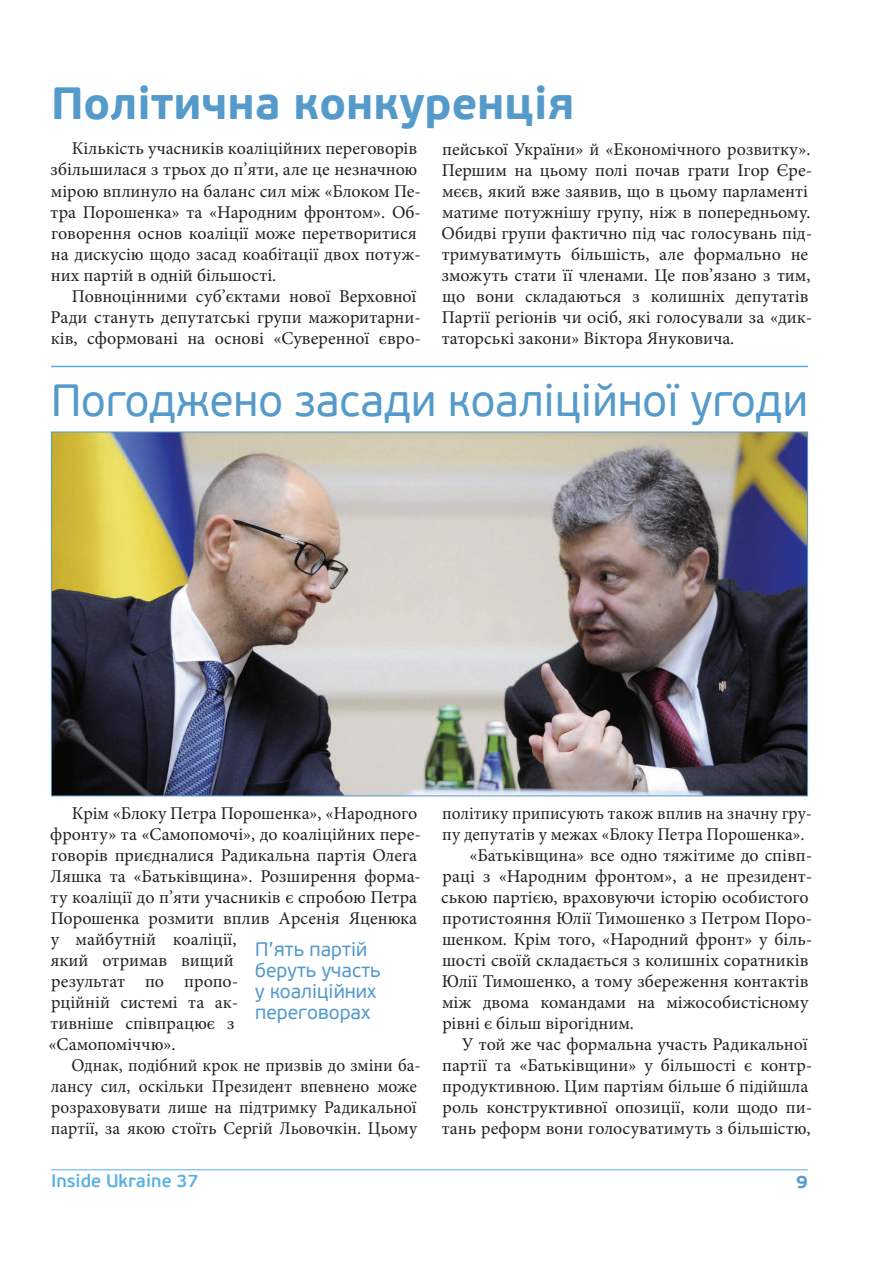
<style>
.page{position:relative;width:893px;height:1263px;background:#fff}
.page>*{position:absolute;margin:0;border:0;box-sizing:border-box;transform-origin:0 0}
.t1{font:45px "PF Beau Sans Pro";color:#549aca}
.t2{font:700 45px "PF Beau Sans Pro";color:#549aca}
.t3{font:19.5px/21px "PF Beau Sans Pro";color:#549aca}
.t4{font:18px/21px "Minion Pro";color:#231f20}
.t5{font:600 18px "PF Beau Sans Pro";color:#57b0e2}
.t6{font:700 18px "PF Beau Sans Pro";color:#549aca}
</style>
<div class="page">
<hr style="left:51px;top:1169px;width:757px;height:1px;background:#57b0e2">
<hr style="left:51px;top:366px;width:757px;height:1px;background:#57b0e2">
<img style="left:53px;top:434px;width:753px;height:360px">
<h1 class="t2" style="left:51px;top:75px;width:525px">Політична конкуренція</h1>
<p class="t4" style="left:50px;top:138px;width:372px;text-indent:21px">Кількість учасників коаліційних переговорів збільшилася з трьох до п’яти, але це незначною мірою вплинуло на баланс сил між «Блоком Пе&shy;тра Порошенка» та «Народним фронтом». Об&shy;говорення основ коаліції може перетворитися на дискусію щодо засад коабітації двох потуж&shy;них партій в одній більшості.</p>
<p class="t4" style="left:51px;top:285px;width:372px;text-indent:21px">Повноцінними суб’єктами нової Верховної<br>Ради стануть депутатські групи мажоритарни&shy;ків, сформовані на основі «Суверенної євро-</p>
<p class="t4" style="left:442px;top:138px;width:372px">пейської України» й «Економічного розвитку».<br>Першим на цьому полі почав грати Ігор Єре&shy;мєєв, який вже заявив, що в цьому парламенті матиме потужнішу групу, ніж в попередньому.<br>Обидві групи фактично під час голосувань під&shy;тримуватимуть більшість, але формально не зможуть стати її членами. Це пов’язано з тим, що вони складаються з колишніх депутатів Партії регіонів чи осіб, які голосували за «дик&shy;таторські закони» Віктора Януковича.</p>
<h1 class="t1" style="left:51px;top:375px;width:758px">Погоджено засади коаліційної угоди</h1>
<p class="t4" style="left:49px;top:803px;width:374px;text-indent:23px">Крім «Блоку Петра Порошенка», «Народного фронту» та «Самопомочі», до коаліційних пере&shy;говорів приєдналися Радикальна партія Олега<br>Ляшка та «Батьківщина». Розширення форма&shy;ту коаліції до п’яти учасників є спробою Петра<br>Порошенка розмити вплив Арсенія Яценюка у майбутній коаліції,<br>який отримав вищий<br>результат по пропо-<br>рційній системі та ак-<br>тивніше співпрацює з<br>«Самопоміччю».</p>
<p class="t4" style="left:51px;top:1055px;width:372px;text-indent:21px">Однак, подібний крок не призвів до зміни ба&shy;лансу сил, оскільки Президент впевнено може розраховувати лише на підтримку Радикальної партії, за якою стоїть Сергій Льовочкін. Цьому</p>
<p class="t3" style="left:255px;top:939px;width:127px">П’ять партій беруть участь у коаліційних переговорах</p>
<p class="t4" style="left:442px;top:803px;width:371px">політику приписують також вплив на значну гру-</p>
<p class="t4" style="left:442px;top:824px;width:364px">пу депутатів у межах «Блоку Петра Порошенка».</p>
<p class="t4" style="left:469px;top:845px;width:344px">«Батьківщина» все одно тяжітиме до співп-</p>
<p class="t4" style="left:442px;top:866px;width:371px">раці з «Народним фронтом», а не президент-</p>
<p class="t4" style="left:441px;top:887px;width:369px">ською партією, враховуючи історію особистого</p>
<p class="t4" style="left:442px;top:908px;width:371px">протистояння Юлії Тимошенко з Петром Поро-</p>
<p class="t4" style="left:442px;top:929px;width:371px">шенком. Крім того, «Народний фронт» у біль-</p>
<p class="t4" style="left:442px;top:950px;width:368px">шості своїй складається з колишніх соратників</p>
<p class="t4" style="left:442px;top:971px;width:368px">Юлії Тимошенко, а тому збереження контактів</p>
<p class="t4" style="left:442px;top:992px;width:368px">між двома командами на міжособистісному</p>
<p class="t4" style="left:442px;top:1013px;width:193px">рівні є більш вірогідним.</p>
<p class="t4" style="left:462px;top:1034px;width:347px">У той же час формальна участь Радикальної</p>
<p class="t4" style="left:442px;top:1055px;width:371px">партії та «Батьківщини» у більшості є контр-</p>
<p class="t4" style="left:442px;top:1076px;width:368px">продуктивною. Цим партіям більше б підійшла</p>
<p class="t4" style="left:442px;top:1097px;width:371px">роль конструктивної опозиції, коли щодо пи-</p>
<p class="t4" style="left:442px;top:1118px;width:370px">тань реформ вони голосуватимуть з більшістю,</p>
<p class="t5" style="left:51px;top:1170px;width:149px">Inside Ukraine 37</p>
<p class="t6" style="left:796px;top:1170px;width:13px">9</p>
</div>
